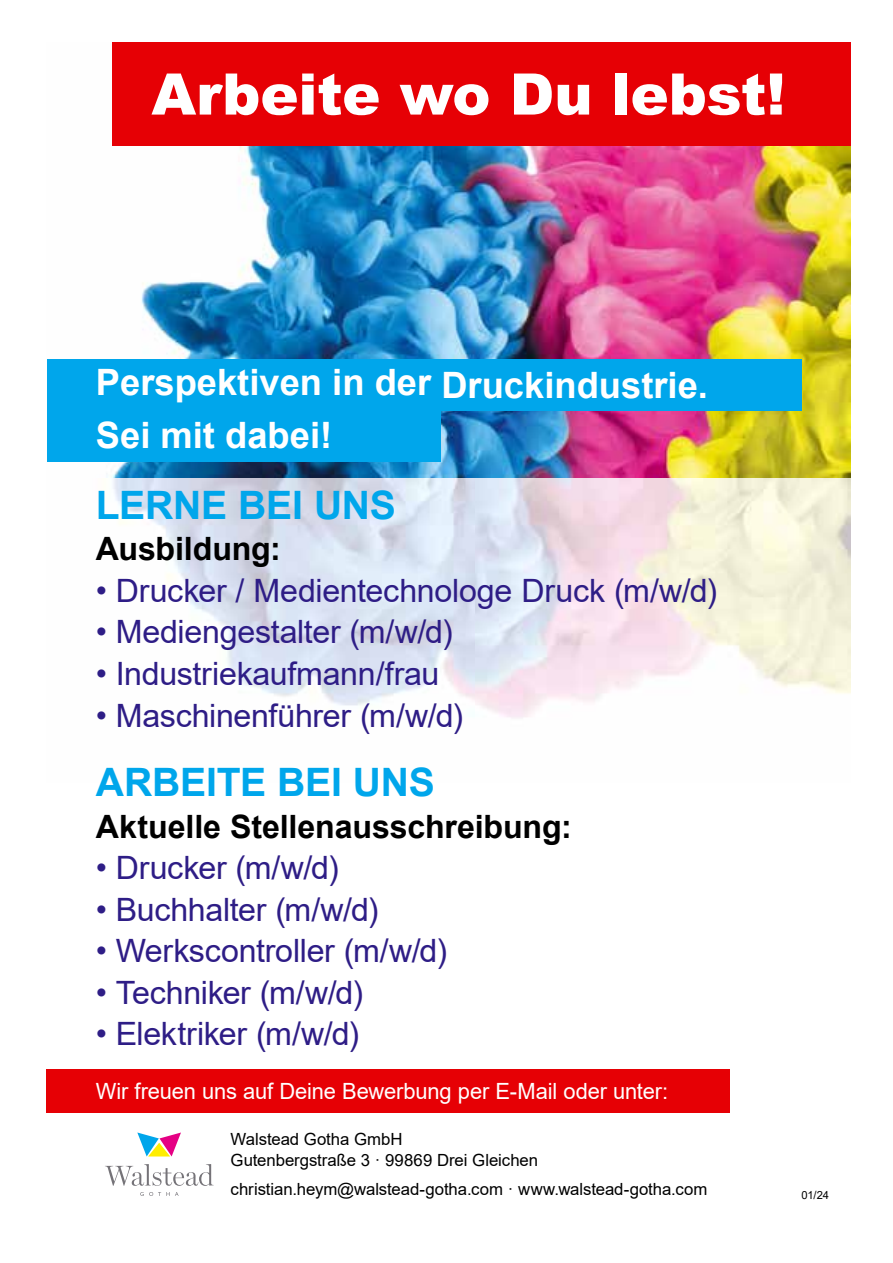
<style>
.page{position:relative;width:893px;height:1263px;background:#fff}
.page>*{position:absolute;margin:0;border:0;box-sizing:border-box;transform-origin:0 0}
.t1{font:900 57.3px "Arial";letter-spacing:-.005em;color:#fff}
.t2{font:700 39.15px "Arial";letter-spacing:-.01em;color:#00a6eb}
.t3{font:700 36.3px "Arial";color:#fff}
.t4{font:32.1px "Arial";letter-spacing:-.01em;color:#2e1d86}
.t5{font:700 32.1px "Arial";letter-spacing:-.005em;color:#000}
.t6{font:22.35px "Arial";letter-spacing:-.005em;color:#fff}
.t7{font:16.8px/21px "Arial";letter-spacing:-.005em;color:#000}
.t8{font:11.25px "Arial";color:#000}
</style>
<div class="page">
<img style="left:47px;top:146px;width:803px;height:572px">
<svg style="left:105px;top:1164px;width:109px;height:22px"></svg>
<svg style="left:137px;top:1132px;width:44px;height:24px"></svg>
<svg style="left:140px;top:1192px;width:39px;height:4px"></svg>
<div style="left:47px;top:1069px;width:683px;height:44px;background:#e60005"></div>
<div style="left:47px;top:360px;width:754px;height:51px;background:#00a6eb"></div>
<div style="left:47px;top:410px;width:394px;height:52px;background:#00a6eb"></div>
<div style="left:112px;top:43px;width:738px;height:103px;background:#e60005"></div>
<h1 class="t1" style="left:151px;top:53px;width:636px">Arbeite wo Du lebst!</h1>
<p class="t3" style="left:96px;top:356px;width:614px">Perspektiven in der Druckindustrie.</p>
<p class="t3" style="left:96px;top:410px;width:238px">Sei mit dabei!</p>
<p class="t2" style="left:96px;top:478px;width:302px">LERNE BEI UNS</p>
<p class="t5" style="left:96px;top:526px;width:187px">Ausbildung:</p>
<p class="t4" style="left:96px;top:569px;width:623px">• Drucker / Medientechnologe Druck (m/w/d)</p>
<p class="t4" style="left:96px;top:610px;width:358px">• Mediengestalter (m/w/d)</p>
<p class="t4" style="left:96px;top:652px;width:345px">• Industriekaufmann/frau</p>
<p class="t4" style="left:96px;top:693px;width:369px">• Maschinenführer (m/w/d)</p>
<p class="t2" style="left:96px;top:755px;width:341px">ARBEITE BEI UNS</p>
<p class="t5" style="left:96px;top:804px;width:477px">Aktuelle Stellenausschreibung:</p>
<p class="t4" style="left:96px;top:846px;width:244px">• Drucker (m/w/d)</p>
<p class="t4" style="left:96px;top:887px;width:284px">• Buchhalter (m/w/d)</p>
<p class="t4" style="left:96px;top:929px;width:353px">• Werkscontroller (m/w/d)</p>
<p class="t4" style="left:96px;top:970px;width:269px">• Techniker (m/w/d)</p>
<p class="t4" style="left:96px;top:1012px;width:265px">• Elektriker (m/w/d)</p>
<p class="t6" style="left:96px;top:1076px;width:574px">Wir freuen uns auf Deine Bewerbung per E-Mail oder unter:</p>
<p class="t7" style="left:231px;top:1128px;width:309px">Walstead Gotha GmbH<br>Gutenbergstraße 3 · 99869 Drei Gleichen</p>
<p class="t7" style="left:231px;top:1178px;width:478px">christian.heym@walstead-gotha.com · www.walstead-gotha.com</p>
<p class="t8" style="left:801px;top:1187px;width:29px">01/24</p>
</div>
